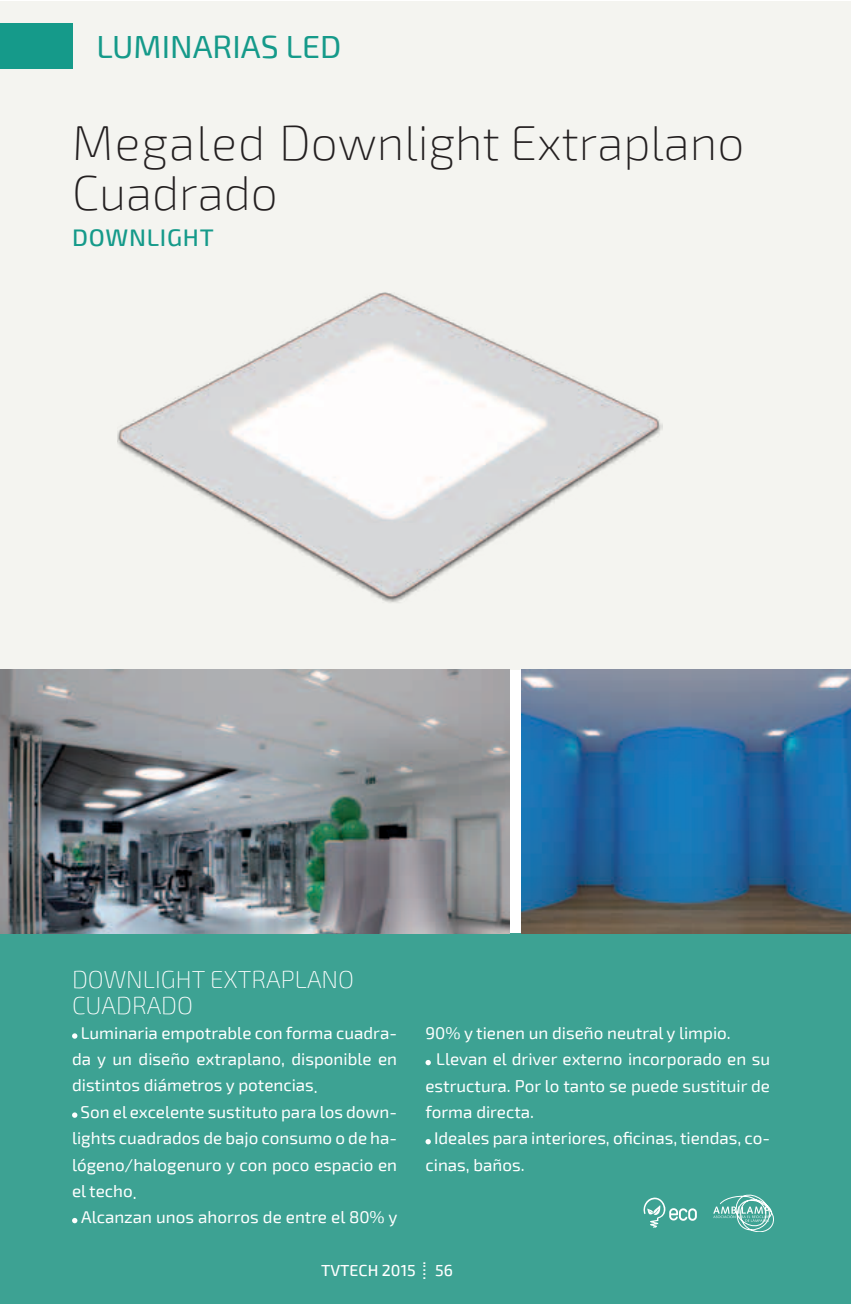
<style>
.page{position:relative;width:851px;height:1304px;background:#fff}
.page>*{position:absolute;margin:0;border:0;box-sizing:border-box;transform-origin:0 0}
.t1{font:200 48px/50px "Exo 2";color:#231f20}
.t2{font:32px "Exo 2";color:#159a8a}
.t3{font:200 24px/26.4px "Exo 2";color:#fff}
.t4{font:500 24px "Exo 2";letter-spacing:.03em;color:#159a8a}
.t5{font:17px "Exo 2";color:#fff}
.t6{font:500 16px "Exo 2";color:#fff}
</style>
<div class="page">
<div style="left:0;top:1px;width:850px;height:668px;background:#f4f4f0"></div>
<div style="left:0;top:23px;width:72px;height:46px;background:#159a8a"></div>
<div style="left:0;top:934px;width:850px;height:370px;background:#3da293"></div>
<svg style="left:713px;top:1194px;width:61px;height:38px"></svg>
<svg style="left:643px;top:1197px;width:53px;height:31px"></svg>
<img style="left:0;top:669px;width:509px;height:265px">
<img style="left:522px;top:669px;width:328px;height:265px">
<svg style="left:72px;top:1033px;width:5px;height:6px"></svg>
<svg style="left:72px;top:1112px;width:5px;height:6px"></svg>
<svg style="left:72px;top:1218px;width:5px;height:5px"></svg>
<svg style="left:425px;top:1060px;width:6px;height:5px"></svg>
<svg style="left:425px;top:1139px;width:6px;height:5px"></svg>
<img style="left:117px;top:292px;width:545px;height:311px">
<h2 class="t2" style="left:96px;top:28px;width:246px">LUMINARIAS LED</h2>
<h1 class="t1" style="left:72px;top:119px;width:673px">Megaled Downlight Extraplano<br>Cuadrado</h1>
<h3 class="t4" style="left:72px;top:223px;width:143px">DOWNLIGHT</h3>
<h3 class="t3" style="left:72px;top:967px;width:283px">DOWNLIGHT EXTRAPLANO<br>CUADRADO</h3>
<p class="t5" style="left:81px;top:1023px;width:318px">Luminaria empotrable con forma cuadra-</p>
<p class="t5" style="left:72px;top:1049px;width:326px">da y un diseño extraplano, disponible en</p>
<p class="t5" style="left:72px;top:1076px;width:247px">distintos diámetros y potencias.</p>
<p class="t5" style="left:81px;top:1102px;width:318px">Son el excelente sustituto para los down-</p>
<p class="t5" style="left:72px;top:1128px;width:326px">lights cuadrados de bajo consumo o de ha-</p>
<p class="t5" style="left:72px;top:1155px;width:326px">lógeno/halogenuro y con poco espacio en</p>
<p class="t5" style="left:72px;top:1181px;width:66px">el techo.</p>
<p class="t5" style="left:81px;top:1207px;width:318px">Alcanzan unos ahorros de entre el 80% y</p>
<p class="t5" style="left:425px;top:1023px;width:307px">90% y tienen un diseño neutral y limpio.</p>
<p class="t5" style="left:436px;top:1049px;width:335px">Llevan el driver externo incorporado en su</p>
<p class="t5" style="left:425px;top:1076px;width:346px">estructura. Por lo tanto se puede sustituir de</p>
<p class="t5" style="left:425px;top:1102px;width:110px">forma directa.</p>
<p class="t5" style="left:434px;top:1128px;width:337px">Ideales para interiores, oficinas, tiendas, co-</p>
<p class="t5" style="left:425px;top:1155px;width:101px">cinas, baños.</p>
<p class="t6" style="left:321px;top:1260px;width:96px">TVTECH 2015</p>
<p class="t6" style="left:410px;top:1280px;width:20px;rotate:-90deg">.....</p>
<p class="t6" style="left:435px;top:1260px;width:19px">56</p>
</div>
